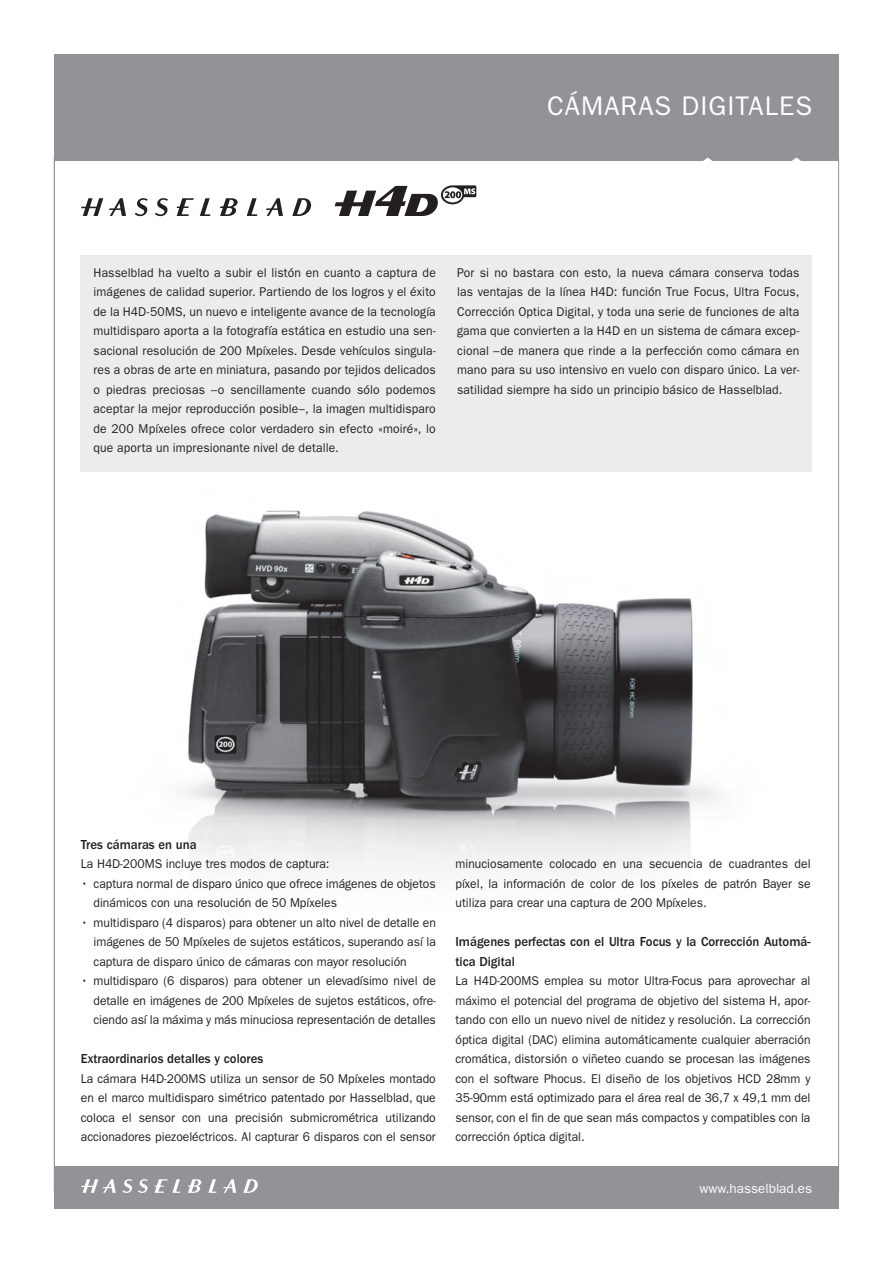
<style>
.page{position:relative;width:893px;height:1263px;background:#fff}
.page>*{position:absolute;margin:0;border:0;box-sizing:border-box;transform-origin:0 0}
.t1{font:27px "ITC Franklin Gothic Std";letter-spacing:.04em;color:#fff}
.t2{font:500 13.5px/19.5px "ITC Franklin Gothic Std";color:#231f20;scale:.95 1}
.t3{font:13.5px "ITC Franklin Gothic Std";color:#fff}
.t4{font:12.75px/19.5px "ITC Franklin Gothic Std";color:#231f20;text-align:justify;scale:.95 1}
</style>
<div class="page">
<div style="left:54px;top:1166px;width:785px;height:43px;background:#919396"></div>
<div style="left:54px;top:54px;width:785px;height:106px;background:#919396"></div>
<svg style="left:701px;top:157px;width:13px;height:4px"></svg>
<svg style="left:790px;top:157px;width:13px;height:4px"></svg>
<hr style="left:54px;top:157px;width:1px;height:1036px;background:#919396">
<hr style="left:838px;top:157px;width:1px;height:1036px;background:#919396">
<svg style="left:81px;top:1179px;width:67px;height:14px"></svg>
<svg style="left:223px;top:1179px;width:13px;height:14px"></svg>
<svg style="left:243px;top:1179px;width:15px;height:14px"></svg>
<svg style="left:155px;top:1179px;width:26px;height:14px"></svg>
<svg style="left:188px;top:1179px;width:29px;height:14px"></svg>
<div style="left:81px;top:255px;width:731px;height:217px;background:#ececee"></div>
<svg style="left:81px;top:198px;width:231px;height:19px"></svg>
<svg style="left:335px;top:185px;width:141px;height:31px"></svg>
<img style="left:184px;top:510px;width:536px;height:359px">
<h1 class="t1" style="left:547px;top:90px;width:264px">cámaras DIGITALES</h1>
<p class="t4" style="left:94px;top:263px;width:362px">Hasselblad ha vuelto a subir el listón en cuanto a captura de imágenes de calidad superior. Partiendo de los logros y el éxito de la H4D-50MS , un nuevo e inteligente avance de la tecnología multidisparo aporta a la fotografía estática en estudio una sen&shy;sacional resolución de 200 M píxeles. Desde vehículos singula&shy;res a obras de arte en miniatura, pasando por tejidos delicados o piedras preciosas –o sencillamente cuando sólo podemos aceptar la mejor reproducción posible–, la imagen multidisparo de 200 M píxeles ofrece color verdadero sin efecto «moiré», lo que aporta un impresionante nivel de detalle.</p>
<p class="t4" style="left:457px;top:263px;width:362px">Por si no bastara con esto, la nueva cámara conserva todas las ventajas de la línea H4D: función True Focus, Ultra Focus, Corrección Optica Digital, y toda una serie de funciones de alta gama que convierten a la H4D en un sistema de cámara excep&shy;cional –de manera que rinde a la perfección como cámara en mano para su uso intensivo en vuelo con disparo único. La ver&shy;satilidad siempre ha sido un principio básico de Hasselblad.</p>
<p class="t2" style="left:81px;top:835px;width:123px">Tres cámaras en una</p>
<p class="t4" style="left:81px;top:854px;width:263px">La H4D-200MS incluye tres modos de captura:</p>
<p class="t4" style="left:94px;top:874px;width:362px;text-indent:-13px">• captura normal de disparo único que ofrece imágenes de objetos dinámicos con una resolución de 50 M píxeles</p>
<p class="t4" style="left:94px;top:913px;width:362px;text-indent:-13px">• multidisparo (4 disparos) para obtener un alto nivel de detalle en imágenes de 50 M píxeles de sujetos estáticos, superando así la captura de disparo único de cámaras con mayor resolución</p>
<p class="t4" style="left:94px;top:971px;width:362px;text-indent:-13px">• multidisparo (6 disparos) para obtener un elevadísimo nivel de detalle en imágenes de 200 M píxeles de sujetos estáticos, ofre&shy;ciendo así la máxima y más minuciosa representación de detalles</p>
<p class="t2" style="left:81px;top:1049px;width:194px">Extraordinarios detalles y colores</p>
<p class="t4" style="left:81px;top:1069px;width:375px">La cámara H4D-200MS utiliza un sensor de 50 M píxeles montado en el marco multidisparo simétrico patentado por Hasselblad, que coloca el sensor con una precisión submicrométrica utilizando accionadores piezoeléctricos. Al capturar 6 disparos con el sensor</p>
<p class="t4" style="left:455px;top:854px;width:375px">minuciosamente colocado en una secuencia de cuadrantes del píxel, la información de color de los píxeles de patrón Bayer se utiliza para crear una captura de 200 M píxeles.</p>
<p class="t2" style="left:455px;top:932px;width:375px">Imágenes perfectas con el Ultra Focus y la Corrección Automá&shy;tica Digital</p>
<p class="t4" style="left:455px;top:971px;width:375px">La H4D-200MS emplea su motor Ultra-Focus para aprovechar al máximo el potencial del programa de objetivo del sistema H, apor&shy;tando con ello un nuevo nivel de nitidez y resolución. La corrección óptica digital (DAC ) elimina automáticamente cualquier aberración cromática, distorsión o viñeteo cuando se procesan las imágenes con el software Phocus. El diseño de los objetivos HCD 28mm y 35-90mm está optimizado para el área real de 36,7 x 49,1 mm del sensor, con el fin de que sean más compactos y compatibles con la corrección óptica digital.</p>
<p class="t3" style="left:700px;top:1180px;width:114px">www.hasselblad.es</p>
</div>
